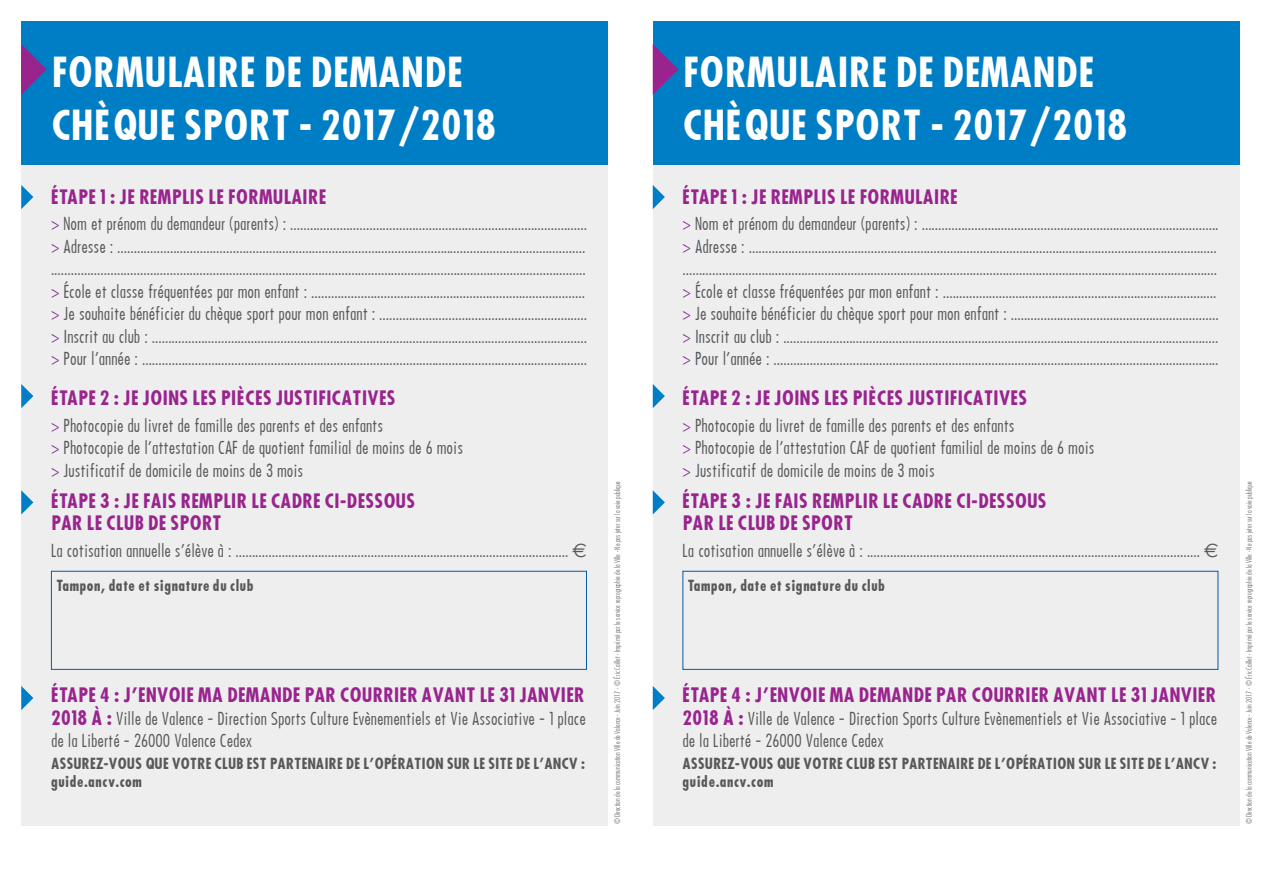
<style>
.page{position:relative;width:1263px;height:893px;background:#fff}
.page>*{position:absolute;margin:0;border:0;box-sizing:border-box;transform-origin:0 0}
.t1{font:700 40.5px "Futura Cond";color:#fff}
.t2{font:700 19.5px/22.5px "Futura Cond";color:#99248e}
.t3{font:500 16.5px/22.5px "Futura Cond";color:#57585a}
.t4{font:700 15px/18px "Futura Cond";color:#57585a}
.t5{font:300 7.5px "Futura";color:#76787b}
.s1{color:#802990}
.s2{font-family:"Euro Sig";font-weight:400;font-size:19.5px}
.s3{font-weight:700;font-size:19.5px;color:#99248e}
</style>
<div class="page">
<div style="left:21px;top:21px;width:587px;height:805px;background:#eeeeef"></div>
<div style="left:653px;top:21px;width:586px;height:805px;background:#eeeeef"></div>
<div style="left:21px;top:21px;width:587px;height:143px;background:#007ec5"></div>
<div style="left:653px;top:21px;width:586px;height:143px;background:#007ec5"></div>
<svg style="left:21px;top:44px;width:26px;height:51px"></svg>
<svg style="left:653px;top:44px;width:25px;height:51px"></svg>
<svg style="left:21px;top:185px;width:12px;height:24px"></svg>
<svg style="left:653px;top:185px;width:12px;height:24px"></svg>
<svg style="left:21px;top:384px;width:12px;height:24px"></svg>
<svg style="left:653px;top:384px;width:12px;height:24px"></svg>
<svg style="left:21px;top:490px;width:12px;height:24px"></svg>
<svg style="left:653px;top:490px;width:12px;height:24px"></svg>
<svg style="left:21px;top:686px;width:12px;height:24px"></svg>
<svg style="left:653px;top:686px;width:12px;height:24px"></svg>
<div style="left:51px;top:571px;width:536px;height:99px;border:1px solid #015aaa"></div>
<div style="left:682px;top:571px;width:536px;height:99px;border:1px solid #015aaa"></div>
<p class="t1" style="left:51px;top:46px;width:413px">FORMULAIRE DE DEMANDE</p>
<p class="t1" style="left:51px;top:99px;width:447px">CHÈQUE SPORT - 2017/2018</p>
<p class="t1" style="left:682px;top:46px;width:413px">FORMULAIRE DE DEMANDE</p>
<p class="t1" style="left:682px;top:99px;width:447px">CHÈQUE SPORT - 2017/2018</p>
<p class="t2" style="left:51px;top:185px;width:277px">ÉTAPE 1 : JE REMPLIS LE FORMULAIRE</p>
<p class="t3" style="left:51px;top:213px;width:538px"><span class="s1">&gt;</span> Nom et prénom du demandeur (parents) : .......................................................................................... <span class="s1">&gt;</span> Adresse : .............................................................................................................................................. .................................................................................................................................................................. <span class="s1">&gt;</span> École et classe fréquentées par mon enfant : ................................................................................... <span class="s1">&gt;</span> Je souhaite bénéficier du chèque sport pour mon enfant : ............................................................... <span class="s1">&gt;</span> Inscrit au club : .................................................................................................................................... <span class="s1">&gt;</span> Pour l’année : .......................................................................................................................................</p>
<p class="t2" style="left:51px;top:386px;width:346px">ÉTAPE 2 : JE JOINS LES PIÈCES JUSTIFICATIVES</p>
<p class="t3" style="left:51px;top:414px;width:413px"><span class="s1">&gt;</span> Photocopie du livret de famille des parents et des enfants<br><span class="s1">&gt;</span> Photocopie de l’attestation CAF de quotient familial de moins de 6 mois <span class="s1">&gt;</span> Justificatif de domicile de moins de 3 mois</p>
<p class="t2" style="left:51px;top:489px;width:366px">ÉTAPE 3 : JE FAIS REMPLIR LE CADRE CI-DESSOUS<br>PAR LE CLUB DE SPORT</p>
<p class="t3" style="left:51px;top:539px;width:537px">La cotisation annuelle s’élève à : ..................................................................................................... <span class="s2">€</span></p>
<p class="t2" style="left:682px;top:185px;width:277px">ÉTAPE 1 : JE REMPLIS LE FORMULAIRE</p>
<p class="t3" style="left:682px;top:213px;width:538px"><span class="s1">&gt;</span> Nom et prénom du demandeur (parents) : .......................................................................................... <span class="s1">&gt;</span> Adresse : .............................................................................................................................................. .................................................................................................................................................................. <span class="s1">&gt;</span> École et classe fréquentées par mon enfant : ................................................................................... <span class="s1">&gt;</span> Je souhaite bénéficier du chèque sport pour mon enfant : ............................................................... <span class="s1">&gt;</span> Inscrit au club : .................................................................................................................................... <span class="s1">&gt;</span> Pour l’année : .......................................................................................................................................</p>
<p class="t2" style="left:682px;top:386px;width:346px">ÉTAPE 2 : JE JOINS LES PIÈCES JUSTIFICATIVES</p>
<p class="t3" style="left:682px;top:414px;width:413px"><span class="s1">&gt;</span> Photocopie du livret de famille des parents et des enfants<br><span class="s1">&gt;</span> Photocopie de l’attestation CAF de quotient familial de moins de 6 mois <span class="s1">&gt;</span> Justificatif de domicile de moins de 3 mois</p>
<p class="t2" style="left:682px;top:489px;width:366px">ÉTAPE 3 : JE FAIS REMPLIR LE CADRE CI-DESSOUS<br>PAR LE CLUB DE SPORT</p>
<p class="t3" style="left:682px;top:539px;width:537px">La cotisation annuelle s’élève à : ..................................................................................................... <span class="s2">€</span></p>
<p class="t5" style="left:613px;top:824px;width:345px;rotate:-90deg">© Direction de la communication Ville de Valence - Juin 2017 - © Éric Caillet - Imprimé par le service reprographie de la Ville - Ne pas jeter sur la voie publique</p>
<p class="t5" style="left:1244px;top:824px;width:345px;rotate:-90deg">© Direction de la communication Ville de Valence - Juin 2017 - © Éric Caillet - Imprimé par le service reprographie de la Ville - Ne pas jeter sur la voie publique</p>
<p class="t4" style="left:56px;top:576px;width:199px">Tampon, date et signature du club</p>
<p class="t4" style="left:687px;top:576px;width:199px">Tampon, date et signature du club</p>
<p class="t2" style="left:51px;top:684px;width:535px">ÉTAPE 4 : J’ENVOIE MA DEMANDE PAR COURRIER AVANT LE 31 JANVIER</p>
<p class="t3" style="left:51px;top:707px;width:536px"><span class="s3">2018 À :</span> Ville de Valence - Direction Sports Culture Evènementiels et Vie Associative - 1 place de la Liberté - 26000 Valence Cedex</p>
<p class="t4" style="left:51px;top:755px;width:536px">ASSUREZ-VOUS QUE VOTRE CLUB EST PARTENAIRE DE L’OPÉRATION SUR LE SITE DE L’ANCV : guide.ancv.com</p>
<p class="t2" style="left:682px;top:684px;width:535px">ÉTAPE 4 : J’ENVOIE MA DEMANDE PAR COURRIER AVANT LE 31 JANVIER</p>
<p class="t3" style="left:682px;top:707px;width:536px"><span class="s3">2018 À :</span> Ville de Valence - Direction Sports Culture Evènementiels et Vie Associative - 1 place de la Liberté - 26000 Valence Cedex</p>
<p class="t4" style="left:682px;top:755px;width:536px">ASSUREZ-VOUS QUE VOTRE CLUB EST PARTENAIRE DE L’OPÉRATION SUR LE SITE DE L’ANCV : guide.ancv.com</p>
</div>
